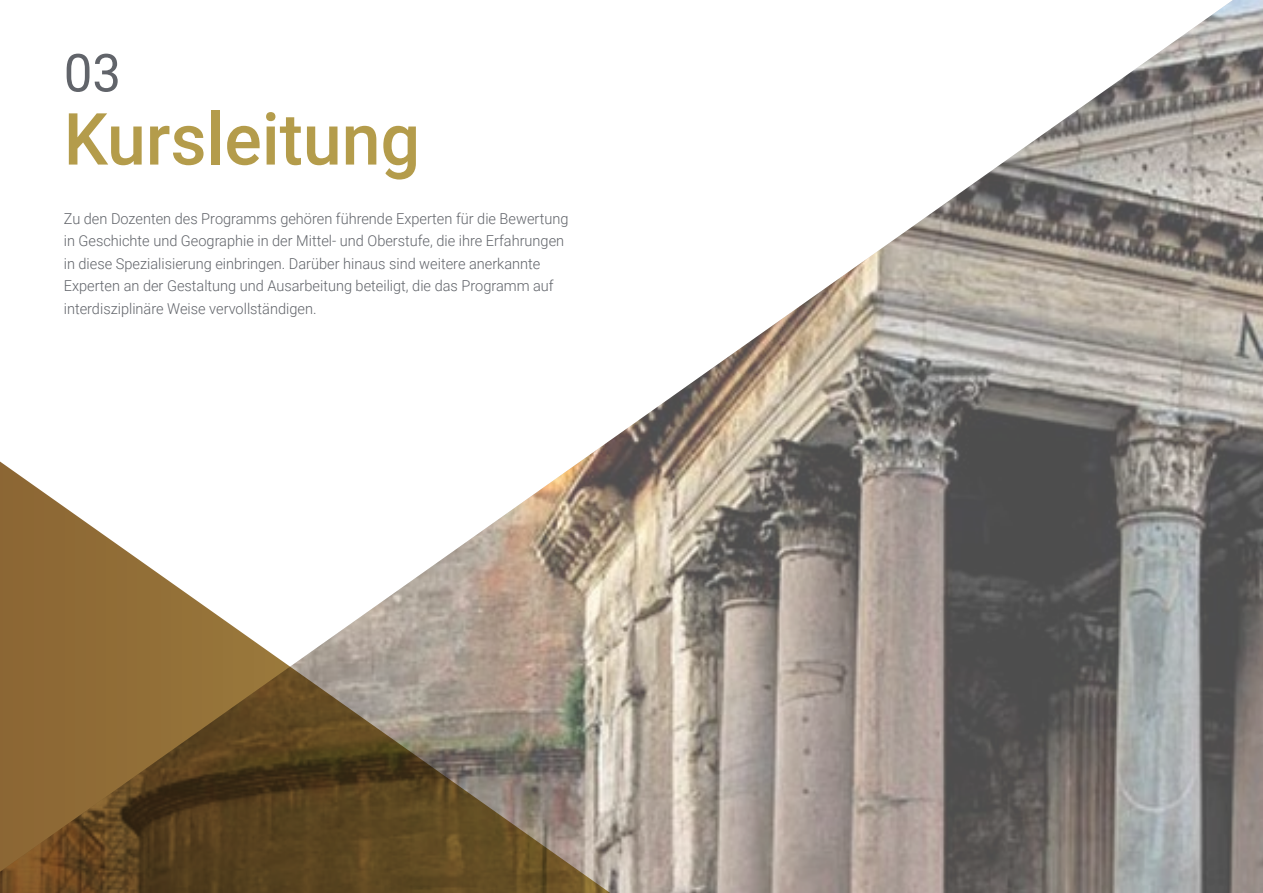
<style>
.page{position:relative;width:1263px;height:893px;background:#fff}
.page>*{position:absolute;margin:0;border:0;box-sizing:border-box;transform-origin:0 0}
.t1{font:500 72px "Roboto";color:#b49c4b}
.t2{font:52.5px "Roboto";color:#61646a}
.t3{font:300 15px/22.5px "Roboto";color:#61646a}
</style>
<div class="page">
<img style="left:602px;top:0;width:661px;height:893px">
<svg style="left:0;top:446px;width:640px;height:447px"></svg>
<h2 class="t2" style="left:64px;top:36px;width:59px">03</h2>
<h1 class="t1" style="left:64px;top:89px;width:358px">Kursleitung</h1>
<p class="t3" style="left:64px;top:207px;width:506px">Zu den Dozenten des Programms gehören führende Experten für die Bewertung in Geschichte und Geographie in der Mittel- und Oberstufe, die ihre Erfahrungen in diese Spezialisierung einbringen. Darüber hinaus sind weitere anerkannte Experten an der Gestaltung und Ausarbeitung beteiligt, die das Programm auf interdisziplinäre Weise vervollständigen.</p>
</div>
